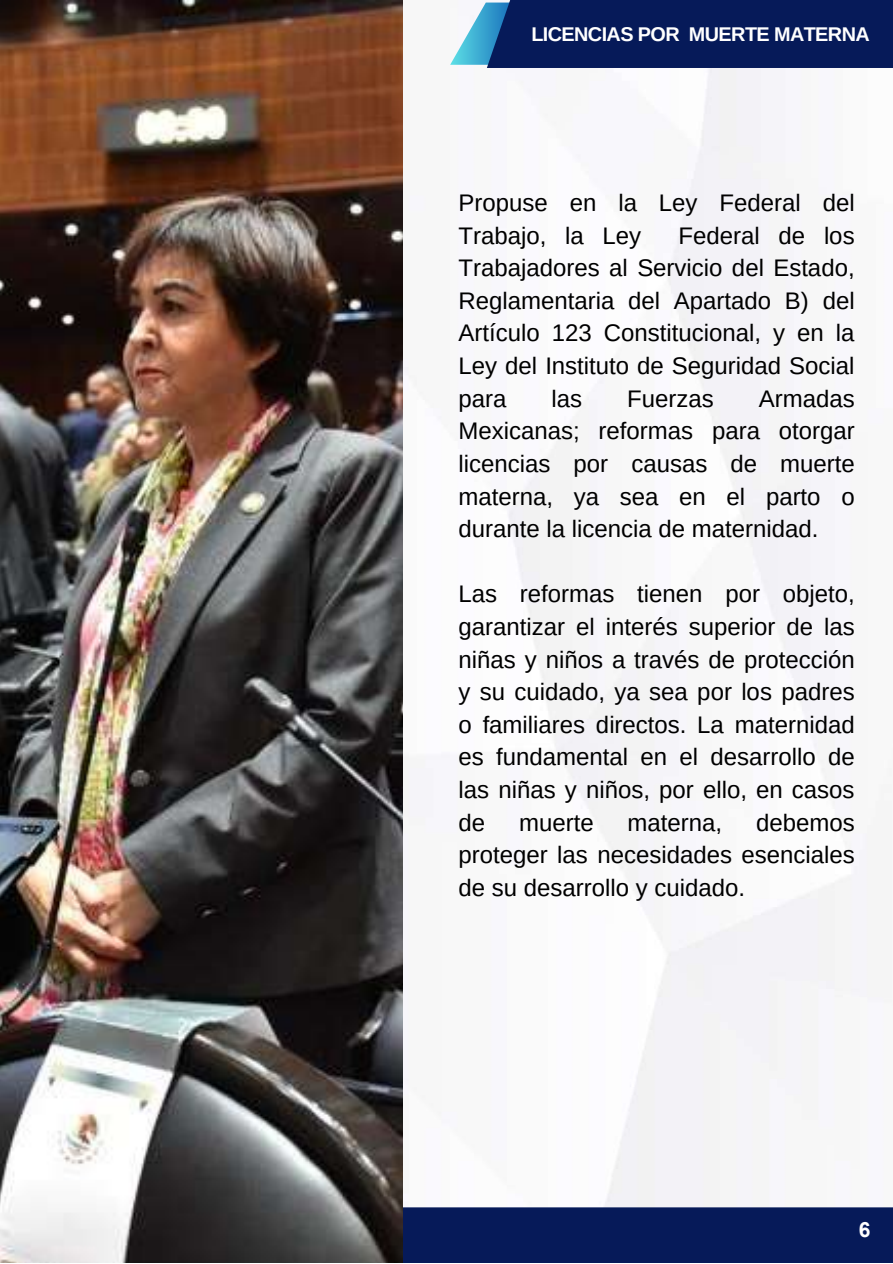
<style>
.page{position:relative;width:893px;height:1264px;background:#fff}
.page>*{position:absolute;margin:0;border:0;box-sizing:border-box;transform-origin:0 0}
.t1{font:24px/32.5px "Arimo";color:#000;text-align:justify}
.t2{font:700 21px "Arial";color:#fff}
.t3{font:700 19.8px "Arimo";letter-spacing:-.03em;color:#fff}
</style>
<div class="page">
<img style="left:402px;top:0;width:481px;height:1207px">
<div style="left:0;top:1207px;width:892px;height:55px;background:#061a59"></div>
<img style="left:0;top:0;width:402px;height:1262px">
<svg style="left:450px;top:0;width:442px;height:68px;background:#142d67"></svg>
<p class="t3" style="left:531px;top:23px;width:340px">LICENCIAS POR MUERTE MATERNA</p>
<p class="t1" style="left:458px;top:186px;width:397px">Propuse en la Ley Federal del<br>Trabajo, la Ley</p>
<p class="t1" style="left:458px;top:219px;width:397px;text-indent:220px">Federal de los Trabajadores al Servicio del Estado, Reglamentaria del Apartado B) del Artículo 123 Constitucional, y en la Ley del Instituto de Seguridad Social para</p>
<p class="t1" style="left:458px;top:382px;width:397px;text-indent:300px">Armadas Mexicanas; reformas para otorgar licencias por causas de muerte materna, ya sea en el parto o durante la licencia de maternidad.</p>
<p class="t1" style="left:551px;top:382px;width:32px">las</p>
<p class="t1" style="left:627px;top:382px;width:88px">Fuerzas</p>
<p class="t1" style="left:458px;top:577px;width:397px">Las reformas tienen por objeto, garantizar el interés superior de las niñas y niños a través de protección y su cuidado, ya sea por los padres o familiares directos. La maternidad es fundamental en el desarrollo de las niñas y niños, por ello, en casos de</p>
<p class="t1" style="left:458px;top:806px;width:397px;text-indent:297px">debemos proteger las necesidades esenciales de su desarrollo y cuidado.</p>
<p class="t1" style="left:519px;top:806px;width:76px">muerte</p>
<p class="t1" style="left:627px;top:806px;width:96px">materna,</p>
<p class="t2" style="left:858px;top:1217px;width:13px">6</p>
</div>
